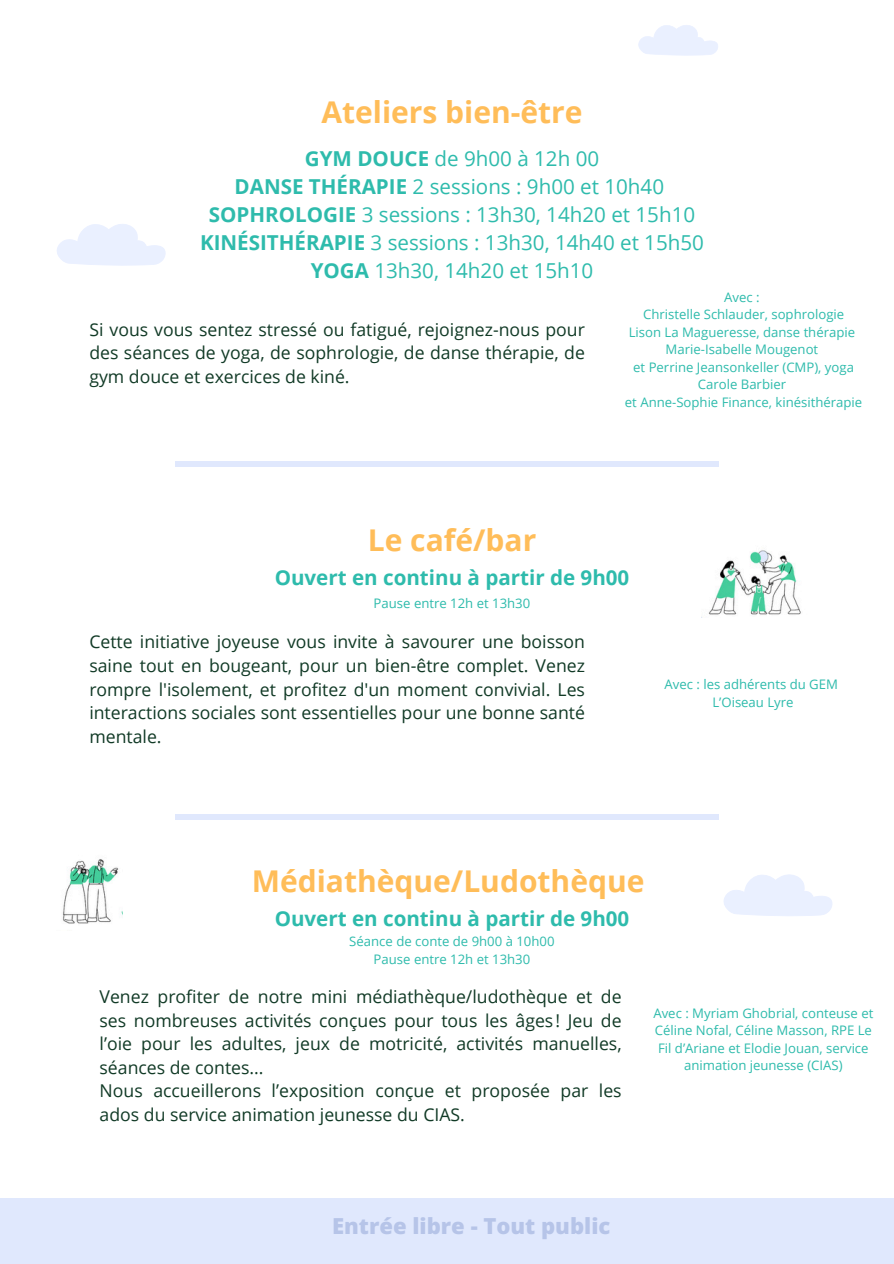
<style>
.page{position:relative;width:894px;height:1264px;background:#fff}
.page>*{position:absolute;margin:0;border:0;box-sizing:border-box;transform-origin:0 0}
.t1{font:700 30px "Open Sans";color:#ffbd59}
.t2{font:800 22.05px "Open Sans";color:#b6c4e8}
.t3{font:20.55px/28.2px "Open Sans";color:#2ebbac;text-align:center}
.t4{font:700 20.55px "Open Sans";color:#2ebbac}
.t5{font:17.7px/23.7px "Open Sans";color:#113a26;text-align:justify}
.t6{font:13.2px/17.5px "Open Sans";color:#2ebbac;text-align:center}
.s1{font-weight:700}
</style>
<div class="page">
<svg style="left:638px;top:25px;width:80px;height:31px"></svg>
<svg style="left:57px;top:224px;width:109px;height:42px"></svg>
<svg style="left:724px;top:874px;width:108px;height:42px"></svg>
<div style="left:0;top:1197px;width:893px;height:66px;background:#e0e8fd"></div>
<img style="left:62px;top:859px;width:61px;height:65px">
<img style="left:708px;top:550px;width:93px;height:65px">
<div style="left:701px;top:537px;width:15px;height:32px;background:#fff"></div>
<div style="left:175px;top:461px;width:543px;height:6px;background:#e0e8fd"></div>
<div style="left:175px;top:814px;width:543px;height:5px;background:#e0e8fd"></div>
<h4 class="t1" style="left:321px;top:91px;width:263px">Ateliers bien-être</h4>
<p class="t3" style="left:200px;top:144px;width:505px"><span class="s1">GYM DOUCE</span> de 9h00 à 12h 00<br><span class="s1">DANSE THÉRAPIE</span> 2 sessions : 9h00 et 10h40<br><span class="s1">SOPHROLOGIE</span> 3 sessions : 13h30, 14h20 et 15h10<br><span class="s1">KINÉSITHÉRAPIE</span> 3 sessions : 13h30, 14h40 et 15h50<br><span class="s1">YOGA</span> 13h30, 14h20 et 15h10</p>
<p class="t5" style="left:89px;top:317px;width:497px">Si vous vous sentez stressé ou fatigué, rejoignez-nous pour des séances de yoga, de sophrologie, de danse thérapie, de gym douce et exercices de kiné.</p>
<h1 class="t6" style="left:724px;top:287px;width:37px">Avec :</h1>
<p class="t6" style="left:643px;top:305px;width:203px">Christelle Schlauder, sophrologie</p>
<h2 class="t6" style="left:628px;top:323px;width:228px">Lison La Magueresse, danse thérapie</h2>
<p class="t6" style="left:665px;top:340px;width:154px">Marie-Isabelle Mougenot</p>
<h4 class="t6" style="left:633px;top:358px;width:222px">et Perrine Jeansonkeller (CMP), yoga</h4>
<p class="t6" style="left:697px;top:375px;width:90px">Carole Barbier</p>
<p class="t6" style="left:624px;top:393px;width:239px">et Anne-Sophie Finance, kinésithérapie</p>
<p class="t1" style="left:367px;top:519px;width:170px">Le café/bar</p>
<p class="t4" style="left:274px;top:562px;width:356px">Ouvert en continu à partir de 9h00</p>
<h2 class="t6" style="left:373px;top:594px;width:158px">Pause entre 12h et 13h30</h2>
<p class="t5" style="left:89px;top:629px;width:497px">Cette initiative joyeuse vous invite à savourer une boisson saine tout en bougeant, pour un bien-être complet. Venez rompre l'isolement, et profitez d'un moment convivial. Les interactions sociales sont essentielles pour une bonne santé mentale.</p>
<p class="t6" style="left:664px;top:675px;width:175px">Avec : les adhérents du GEM</p>
<h1 class="t6" style="left:712px;top:693px;width:83px">L’Oiseau Lyre</h1>
<p class="t1" style="left:252px;top:859px;width:394px">Médiathèque/Ludothèque</p>
<p class="t4" style="left:274px;top:903px;width:356px">Ouvert en continu à partir de 9h00</p>
<p class="t6" style="left:349px;top:932px;width:207px">Séance de conte de 9h00 à 10h00</p>
<p class="t6" style="left:373px;top:950px;width:158px">Pause entre 12h et 13h30</p>
<p class="t5" style="left:99px;top:984px;width:523px;text-align:left">Venez profiter de notre mini médiathèque/ludothèque et de ses nombreuses activités conçues pour tous les âges ! Jeu de l’oie pour les adultes, jeux de motricité, activités manuelles, séances de contes...<br>Nous accueillerons l’exposition conçue et proposée par les ados du service animation jeunesse du CIAS.</p>
<p class="t6" style="left:653px;top:1003px;width:221px">Avec : Myriam Ghobrial, conteuse et Céline Nofal, Céline Masson, RPE Le Fil d’Ariane et Elodie Jouan, service animation jeunesse (CIAS)</p>
<p class="t2" style="left:332px;top:1210px;width:280px">Entrée libre - Tout public</p>
</div>
